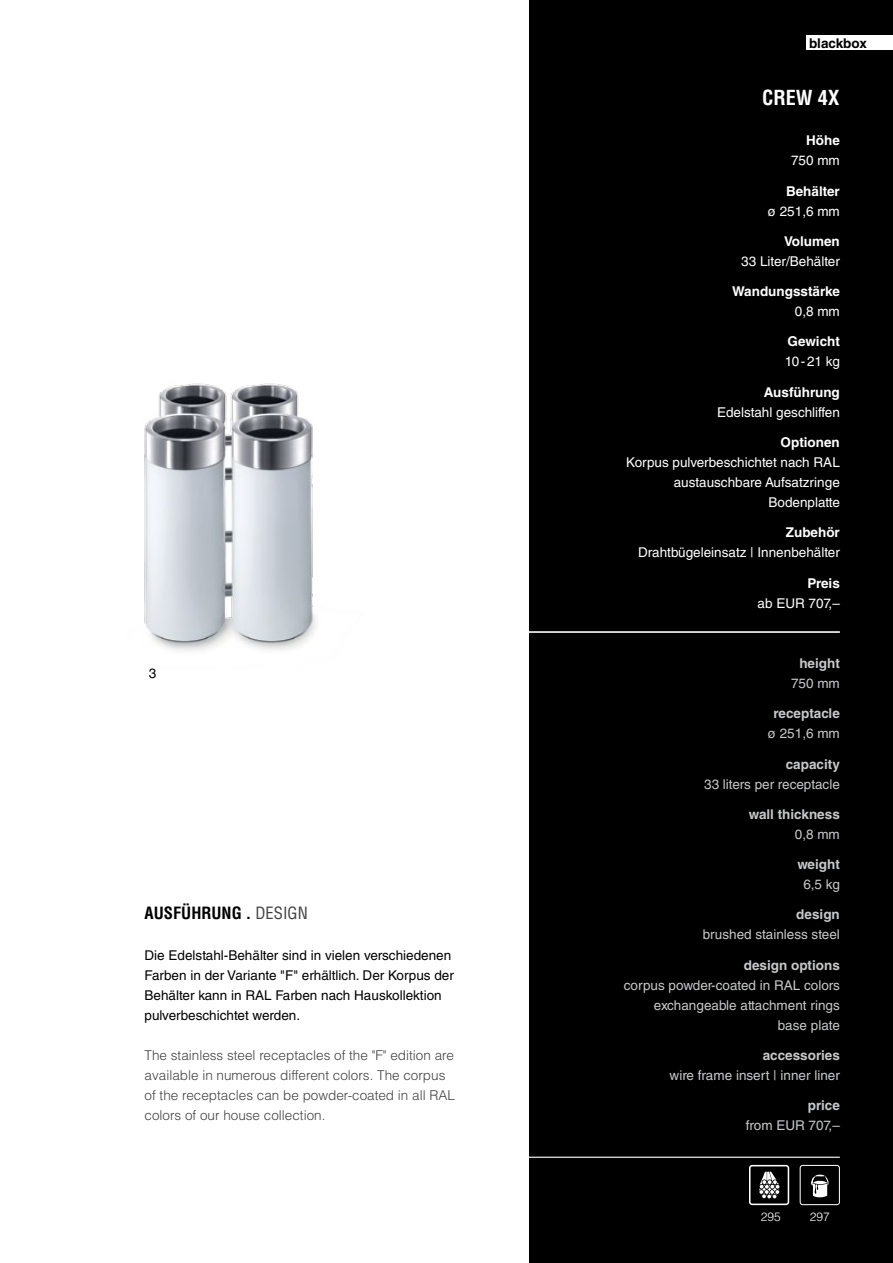
<style>
.page{position:relative;width:893px;height:1263px;background:#fff}
.page>*{position:absolute;margin:0;border:0;box-sizing:border-box;transform-origin:0 0}
.t1{font:700 condensed 20.25px "Helvetica LT Std";color:#fff}
.t2{font:700 condensed 16.5px "Helvetica LT Std";color:#000}
.t3{font:13.5px/20.1px "Helvetica LT Std";color:#c7c8ca;text-align:right}
.t4{font:13.5px/20.1px "Helvetica LT Std";color:#fff;text-align:right}
.t5{font:300 13.5px/20.1px "Helvetica LT Std";color:#414042}
.t6{font:13.5px/20.1px "Helvetica LT Std";color:#000}
.t7{font:700 13.5px "Helvetica LT Std";color:#c7c8ca}
.t8{font:700 13.5px "Helvetica LT Std";color:#fff}
.t9{font:700 13.5px "Helvetica LT Std";color:#000}
.t10{font:300 12px "Helvetica LT Std";color:#fff}
.s1{font-weight:400;color:#414042}
</style>
<div class="page">
<div style="left:529px;top:0;width:364px;height:1263px;background:#000"></div>
<div style="left:806px;top:35px;width:87px;height:15px;background:#fff"></div>
<hr style="left:528px;top:1157px;width:312px;height:1px;background:#fff">
<hr style="left:528px;top:631px;width:312px;height:2px;background:#fff">
<svg style="left:800px;top:1165px;width:40px;height:40px"></svg>
<div style="left:749px;top:1165px;width:40px;height:40px;border:2px solid #fff;border-radius:3px"></div>
<svg style="left:759px;top:1171px;width:20px;height:27px"></svg>
<img style="left:144px;top:383px;width:172px;height:268px">
<p class="t6" style="left:149px;top:663px;width:9px">3</p>
<p class="t2" style="left:145px;top:903px;width:165px">AUSFÜHRUNG . <span class="s1">DESIGN</span></p>
<p class="t6" style="left:145px;top:945px;width:311px">Die Edelstahl-Behälter sind in vielen verschiedenen Farben in der Variante "F" erhältlich. Der Korpus der Behälter kann in RAL Farben nach Hauskollektion pulverbeschichtet werden.</p>
<p class="t5" style="left:145px;top:1045px;width:312px">The stainless steel receptacles of the "F" edition are available in numerous different colors. The corpus of the receptacles can be powder-coated in all RAL colors of our house collection.</p>
<p class="t9" style="left:809px;top:35px;width:59px">blackbox</p>
<h1 class="t1" style="left:762px;top:85px;width:79px">CREW 4X</h1>
<p class="t8" style="left:806px;top:132px;width:35px">Höhe</p>
<p class="t4" style="left:791px;top:151px;width:50px">750 mm</p>
<p class="t8" style="left:786px;top:183px;width:55px">Behälter</p>
<p class="t4" style="left:768px;top:201px;width:74px">ø 251,6 mm</p>
<p class="t8" style="left:784px;top:233px;width:57px">Volumen</p>
<p class="t4" style="left:741px;top:251px;width:100px">33 Liter/Behälter</p>
<p class="t8" style="left:732px;top:283px;width:109px">Wandungsstärke</p>
<p class="t4" style="left:795px;top:301px;width:47px">0,8 mm</p>
<p class="t8" style="left:788px;top:333px;width:54px">Gewicht</p>
<p class="t4" style="left:785px;top:352px;width:56px">10-21 kg</p>
<p class="t8" style="left:764px;top:384px;width:77px">Ausführung</p>
<p class="t4" style="left:717px;top:402px;width:124px">Edelstahl geschliffen</p>
<p class="t8" style="left:781px;top:434px;width:61px">Optionen</p>
<p class="t4" style="left:626px;top:452px;width:215px">Korpus pulverbeschichtet nach RAL austauschbare Aufsatzringe<br>Bodenplatte</p>
<p class="t8" style="left:786px;top:524px;width:55px">Zubehör</p>
<p class="t4" style="left:638px;top:543px;width:203px">Drahtbügeleinsatz | Innenbehälter</p>
<p class="t8" style="left:807px;top:575px;width:34px">Preis</p>
<p class="t4" style="left:758px;top:593px;width:84px">ab EUR 707,–</p>
<p class="t7" style="left:799px;top:655px;width:42px">height</p>
<p class="t3" style="left:791px;top:673px;width:50px">750 mm</p>
<p class="t7" style="left:774px;top:705px;width:68px">receptacle</p>
<p class="t3" style="left:768px;top:723px;width:74px">ø 251,6 mm</p>
<p class="t7" style="left:786px;top:755px;width:56px">capacity</p>
<p class="t3" style="left:704px;top:774px;width:137px">33 liters per receptacle</p>
<p class="t7" style="left:749px;top:806px;width:93px">wall thickness</p>
<p class="t3" style="left:795px;top:824px;width:47px">0,8 mm</p>
<p class="t7" style="left:797px;top:856px;width:44px">weight</p>
<p class="t3" style="left:803px;top:874px;width:38px">6,5 kg</p>
<p class="t7" style="left:796px;top:906px;width:45px">design</p>
<p class="t3" style="left:703px;top:924px;width:139px">brushed stainless steel</p>
<p class="t7" style="left:744px;top:956px;width:98px">design options</p>
<p class="t3" style="left:624px;top:975px;width:217px">corpus powder-coated in RAL colors exchangeable attachment rings base plate</p>
<p class="t7" style="left:763px;top:1047px;width:79px">accessories</p>
<p class="t3" style="left:670px;top:1065px;width:172px">wire frame insert | inner liner</p>
<p class="t7" style="left:808px;top:1097px;width:34px">price</p>
<p class="t3" style="left:746px;top:1115px;width:95px">from EUR 707,–</p>
<p class="t10" style="left:761px;top:1209px;width:22px">295</p>
<p class="t10" style="left:810px;top:1209px;width:22px">297</p>
</div>
